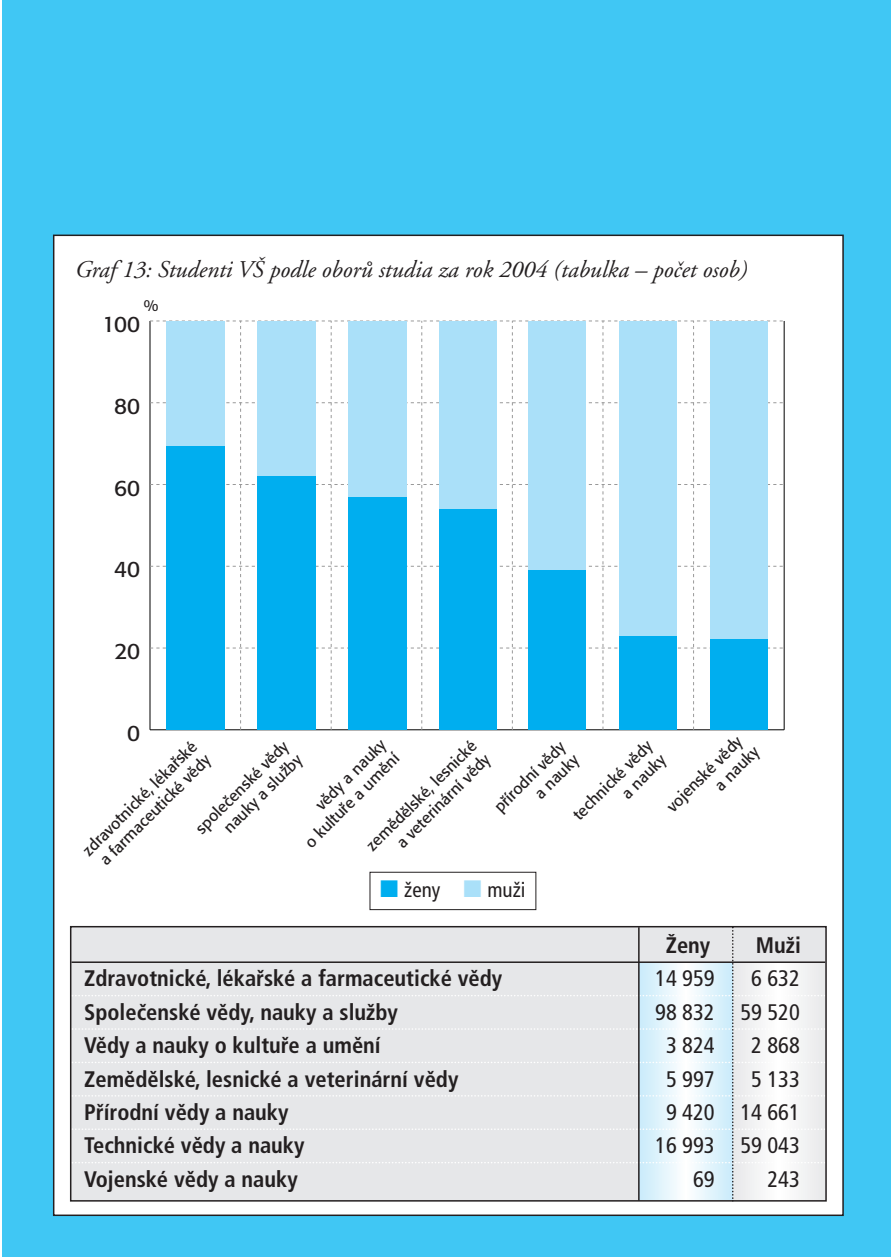
<style>
.page{position:relative;width:891px;height:1257px;background:#fff}
.page>*{position:absolute;margin:0;border:0;box-sizing:border-box;transform-origin:0 0}
.t1{font:italic 24px "Adobe Garamond CE";color:#231f20}
.t2{font:700 condensed 22.5px "Frutiger CE";color:#231f20}
.t3{font:condensed 22.5px "Frutiger CE";color:#231f20}
.t4{font:22.2px "Formata CE";color:#231f20}
.t5{font:condensed 21px "Frutiger CE";color:#231f20}
.t6{font:15.9px/19.2px "Formata CE";color:#231f20;text-align:right}
.s1{color:#00aeef}
.s2{color:#aae0f9}
</style>
<div class="page">
<div style="left:2px;top:0;width:889px;height:1257px;background:#40c7f4"></div>
<div style="left:54px;top:235px;width:789px;height:980px;background:#fff"></div>
<hr style="left:150px;top:729px;width:634px;height:1px;background:#000">
<hr style="left:149px;top:321px;width:2px;height:409px;background:#000">
<svg style="left:150px;top:320px;width:633px;height:410px"></svg>
<hr style="left:784px;top:321px;width:1px;height:409px;background:#000">
<div style="left:619px;top:635px;width:58px;height:95px;background:#00aeef"></div>
<div style="left:439px;top:507px;width:58px;height:223px;background:#00aeef"></div>
<div style="left:167px;top:445px;width:58px;height:285px;background:#00aeef"></div>
<div style="left:257px;top:474px;width:58px;height:256px;background:#00aeef"></div>
<div style="left:348px;top:495px;width:58px;height:235px;background:#00aeef"></div>
<div style="left:710px;top:637px;width:58px;height:93px;background:#00aeef"></div>
<div style="left:528px;top:569px;width:58px;height:161px;background:#00aeef"></div>
<div style="left:528px;top:321px;width:58px;height:249px;background:#aae0f9"></div>
<div style="left:619px;top:321px;width:58px;height:315px;background:#aae0f9"></div>
<div style="left:439px;top:321px;width:58px;height:187px;background:#aae0f9"></div>
<div style="left:167px;top:321px;width:58px;height:125px;background:#aae0f9"></div>
<div style="left:257px;top:321px;width:58px;height:155px;background:#aae0f9"></div>
<div style="left:348px;top:321px;width:58px;height:175px;background:#aae0f9"></div>
<div style="left:710px;top:321px;width:58px;height:318px;background:#aae0f9"></div>
<div style="left:370px;top:872px;width:166px;height:38px;border:1px solid #231f20"></div>
<svg style="left:71px;top:926px;width:754px;height:276px;background:#e0e3e6"></svg>
<p class="t1" style="left:74px;top:259px;width:674px">Graf 13: Studenti V· podle oborÛ studia za rok 2004 (tabulka – poãet osob)</p>
<p class="t6" style="left:144px;top:298px;width:16px">%</p>
<p class="t4" style="left:102px;top:314px;width:40px">100</p>
<p class="t4" style="left:114px;top:395px;width:27px">80</p>
<p class="t4" style="left:114px;top:477px;width:27px">60</p>
<p class="t4" style="left:114px;top:559px;width:27px">40</p>
<p class="t4" style="left:115px;top:641px;width:27px">20</p>
<p class="t4" style="left:127px;top:722px;width:14px">0</p>
<p class="t6" style="left:193px;top:826px;width:125px;rotate:-45deg">spoleãenské vûdy nauky a sluÏby</p>
<p class="t6" style="left:664px;top:804px;width:105px;rotate:-45deg">vojenské vûdy a nauky</p>
<p class="t6" style="left:363px;top:843px;width:150px;rotate:-45deg">zemûdûlské, lesnické a veterinární vûdy</p>
<p class="t6" style="left:80px;top:848px;width:156px;text-align:center;rotate:-45deg">zdravotnické, lékafiské a farmaceutické vûdy</p>
<p class="t6" style="left:570px;top:812px;width:106px;rotate:-45deg">technické vûdy a nauky</p>
<p class="t6" style="left:289px;top:826px;width:128px;rotate:-45deg">vûdy a nauky<br>o kultufie a umûní</p>
<p class="t6" style="left:492px;top:804px;width:94px;rotate:-45deg">pfiírodní vûdy a nauky</p>
<p class="t5" style="left:380px;top:882px;width:147px"><span class="s1">■</span> ženy <span class="s2">■</span> muži</p>
<p class="t2" style="left:666px;top:937px;width:46px">Ženy</p>
<p class="t2" style="left:756px;top:937px;width:47px">Muži</p>
<p class="t2" style="left:84px;top:971px;width:420px">Zdravotnické, lékařské a farmaceutické vědy</p>
<p class="t3" style="left:655px;top:971px;width:61px">14 959</p>
<p class="t3" style="left:751px;top:971px;width:50px">6 632</p>
<p class="t2" style="left:84px;top:1004px;width:315px">Společenské vědy, nauky a služby</p>
<p class="t3" style="left:655px;top:1004px;width:146px">98 832 59 520</p>
<p class="t2" style="left:84px;top:1037px;width:298px">Vědy a nauky o kultuře a umění</p>
<p class="t3" style="left:666px;top:1037px;width:50px">3 824</p>
<p class="t3" style="left:751px;top:1037px;width:50px">2 868</p>
<p class="t2" style="left:84px;top:1071px;width:376px">Zemědělské, lesnické a veterinární vědy</p>
<p class="t3" style="left:666px;top:1071px;width:50px">5 997</p>
<p class="t3" style="left:751px;top:1071px;width:50px">5 133</p>
<p class="t2" style="left:84px;top:1104px;width:206px">Přírodní vědy a nauky</p>
<p class="t3" style="left:666px;top:1104px;width:135px">9 420 14 661</p>
<p class="t2" style="left:84px;top:1138px;width:222px">Technické vědy a nauky</p>
<p class="t3" style="left:655px;top:1138px;width:146px">16 993 59 043</p>
<p class="t2" style="left:84px;top:1171px;width:215px">Vojenské vědy a nauky</p>
<p class="t3" style="left:693px;top:1171px;width:23px">69</p>
<p class="t3" style="left:767px;top:1171px;width:34px">243</p>
</div>
